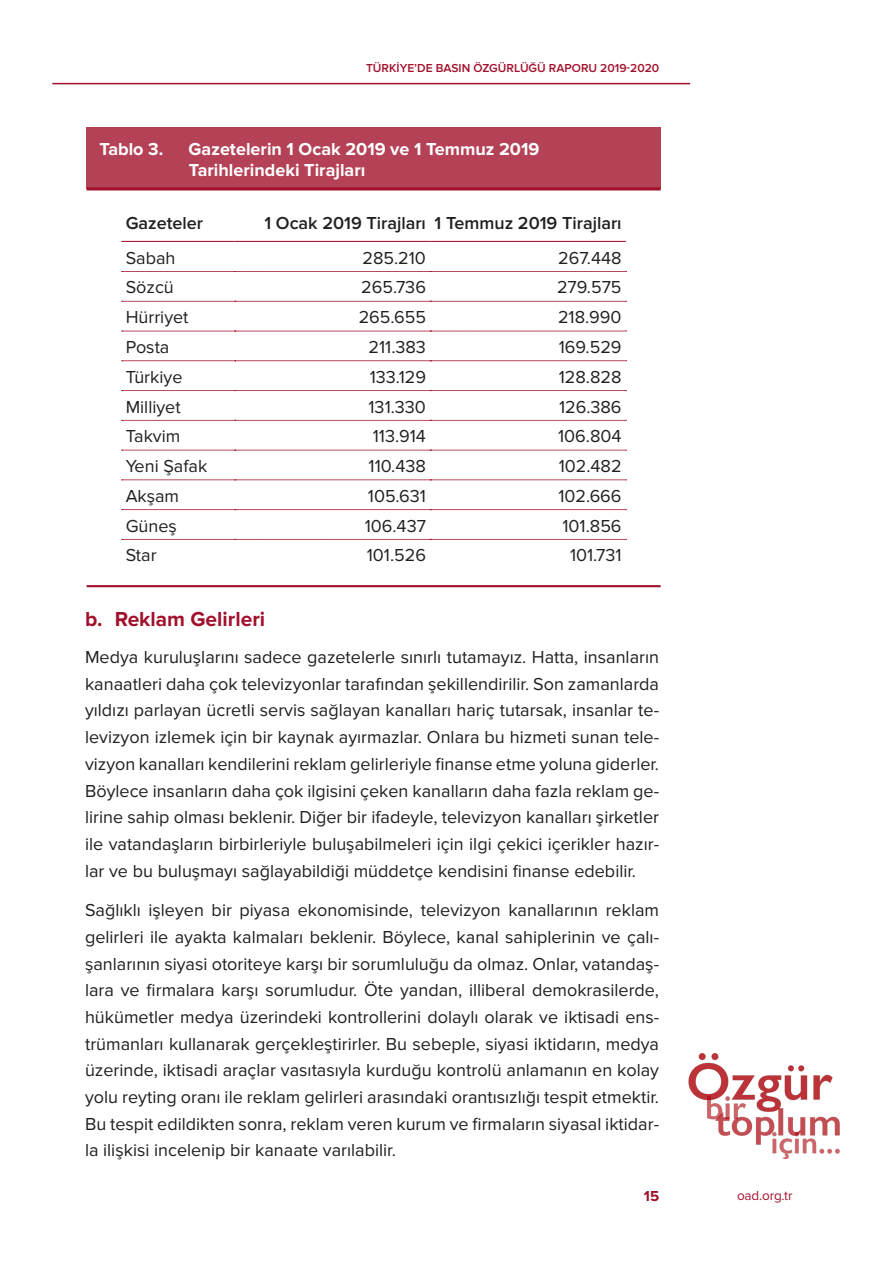
<style>
.page{position:relative;width:893px;height:1263px;background:#fff}
.page>*{position:absolute;margin:0;border:0;box-sizing:border-box;transform-origin:0 0}
.t1{font:700 21px "Proxima Nova";color:#a2112c}
.Ana_Paragraf{font:18px/26.7px "Proxima Nova";color:#231f20;text-align:justify}
.Tablo_içi{font:18px "Proxima Nova";color:#231f20}
.Tablo_Adı{font:700 18px/21.6px "Proxima Nova";color:#fff}
.Tablo_içi_ilk_satır{font:600 18px "Proxima Nova";color:#231f20}
.t2{font:700 15px "Proxima Nova";color:#a2112c}
.t3{font:13.5px "Proxima Nova";letter-spacing:-.01em;color:#a2112c}
.t4{font:600 12px "Proxima Nova";color:#a2112c}
</style>
<div class="page">
<hr style="left:52px;top:83px;width:638px;height:1px;background:#a2112c">
<img style="left:688px;top:1054px;width:152px;height:104px">
<div style="left:87px;top:128px;width:574px;height:61px;background:#b54156"></div>
<hr style="left:87px;top:585px;width:574px;height:2px;background:#a2112c">
<hr style="left:87px;top:187px;width:574px;height:3px;background:#a2112c">
<svg style="left:122px;top:271px;width:505px;height:1px"></svg>
<svg style="left:122px;top:301px;width:505px;height:1px"></svg>
<svg style="left:122px;top:331px;width:505px;height:1px"></svg>
<svg style="left:122px;top:360px;width:505px;height:1px"></svg>
<svg style="left:122px;top:390px;width:505px;height:1px"></svg>
<svg style="left:122px;top:420px;width:505px;height:1px"></svg>
<svg style="left:122px;top:450px;width:505px;height:1px"></svg>
<svg style="left:122px;top:480px;width:505px;height:1px"></svg>
<svg style="left:122px;top:509px;width:505px;height:1px"></svg>
<svg style="left:122px;top:539px;width:505px;height:1px"></svg>
<hr style="left:121px;top:241px;width:114px;height:1px;background:#a2112c">
<hr style="left:235px;top:241px;width:195px;height:1px;background:#a2112c">
<hr style="left:430px;top:241px;width:196px;height:1px;background:#a2112c">
<p class="t4" style="left:366px;top:61px;width:295px">Türkiye’de Basın Özgürlüğü Raporu 2019-2020</p>
<p class="Tablo_Adı" style="left:189px;top:138px;width:352px;text-indent:-89px">Tablo 3. Gazetelerin 1 Ocak 2019 ve 1 Temmuz 2019<br>Tarihlerindeki Tirajları</p>
<p class="Tablo_içi_ilk_satır" style="left:126px;top:212px;width:79px">Gazeteler</p>
<p class="Tablo_içi_ilk_satır" style="left:264px;top:212px;width:163px">1 Ocak 2019 Tirajları</p>
<p class="Tablo_içi_ilk_satır" style="left:435px;top:212px;width:188px">1 Temmuz 2019 Tirajları</p>
<p class="Tablo_içi" style="left:126px;top:247px;width:51px">Sabah</p>
<p class="Tablo_içi" style="left:362px;top:247px;width:65px">285.210</p>
<p class="Tablo_içi" style="left:558px;top:247px;width:65px">267.448</p>
<p class="Tablo_içi" style="left:126px;top:277px;width:50px">Sözcü</p>
<p class="Tablo_içi" style="left:361px;top:277px;width:66px">265.736</p>
<p class="Tablo_içi" style="left:557px;top:277px;width:66px">279.575</p>
<p class="Tablo_içi" style="left:126px;top:307px;width:64px">Hürriyet</p>
<p class="Tablo_içi" style="left:359px;top:307px;width:69px">265.655</p>
<p class="Tablo_içi" style="left:558px;top:307px;width:65px">218.990</p>
<p class="Tablo_içi" style="left:126px;top:337px;width:45px">Posta</p>
<p class="Tablo_içi" style="left:369px;top:337px;width:59px">211.383</p>
<p class="Tablo_içi" style="left:559px;top:337px;width:64px">169.529</p>
<p class="Tablo_içi" style="left:126px;top:366px;width:58px">Türkiye</p>
<p class="Tablo_içi" style="left:370px;top:366px;width:58px">133.129</p>
<p class="Tablo_içi" style="left:559px;top:366px;width:64px">128.828</p>
<p class="Tablo_içi" style="left:126px;top:396px;width:57px">Milliyet</p>
<p class="Tablo_içi" style="left:369px;top:396px;width:59px">131.330</p>
<p class="Tablo_içi" style="left:559px;top:396px;width:64px">126.386</p>
<p class="Tablo_içi" style="left:126px;top:426px;width:56px">Takvim</p>
<p class="Tablo_içi" style="left:373px;top:426px;width:55px">113.914</p>
<p class="Tablo_içi" style="left:558px;top:426px;width:65px">106.804</p>
<p class="Tablo_içi" style="left:126px;top:456px;width:83px">Yeni Şafak</p>
<p class="Tablo_içi" style="left:369px;top:456px;width:59px">110.438</p>
<p class="Tablo_içi" style="left:559px;top:456px;width:64px">102.482</p>
<p class="Tablo_içi" style="left:126px;top:485px;width:55px">Akşam</p>
<p class="Tablo_içi" style="left:368px;top:485px;width:60px">105.631</p>
<p class="Tablo_içi" style="left:558px;top:485px;width:65px">102.666</p>
<p class="Tablo_içi" style="left:126px;top:515px;width:53px">Güneş</p>
<p class="Tablo_içi" style="left:365px;top:515px;width:63px">106.437</p>
<p class="Tablo_içi" style="left:562px;top:515px;width:61px">101.856</p>
<p class="Tablo_içi" style="left:126px;top:545px;width:32px">Star</p>
<p class="Tablo_içi" style="left:367px;top:545px;width:61px">101.526</p>
<p class="Tablo_içi" style="left:570px;top:545px;width:53px">101.731</p>
<p class="t1" style="left:85px;top:607px;width:182px">b. Reklam Gelirleri</p>
<p class="Ana_Paragraf" style="left:85px;top:644px;width:576px">Medya kuruluşlarını sadece gazetelerle sınırlı tutamayız. Hatta, insanların kanaatleri daha çok televizyonlar tarafından şekillendirilir. Son zamanlarda yıldızı parlayan ücretli servis sağlayan kanalları hariç tutarsak, insanlar te&shy;levizyon izlemek için bir kaynak ayırmazlar. Onlara bu hizmeti sunan tele&shy;vizyon kanalları kendilerini reklam gelirleriyle finanse etme yoluna giderler.<br>Böylece insanların daha çok ilgisini çeken kanalların daha fazla reklam ge&shy;lirine sahip olması beklenir. Diğer bir ifadeyle, televizyon kanalları şirketler ile vatandaşların birbirleriyle buluşabilmeleri için ilgi çekici içerikler hazır&shy;lar ve bu buluşmayı sağlayabildiği müddetçe kendisini finanse edebilir.</p>
<p class="Ana_Paragraf" style="left:85px;top:897px;width:576px">Sağlıklı işleyen bir piyasa ekonomisinde, televizyon kanallarının reklam gelirleri ile ayakta kalmaları beklenir. Böylece, kanal sahiplerinin ve çalı&shy;şanlarının siyasi otoriteye karşı bir sorumluluğu da olmaz. Onlar, vatandaş&shy;lara ve firmalara karşı sorumludur. Öte yandan, illiberal demokrasilerde, hükümetler medya üzerindeki kontrollerini dolaylı olarak ve iktisadi ens&shy;trümanları kullanarak gerçekleştirirler. Bu sebeple, siyasi iktidarın, medya üzerinde, iktisadi araçlar vasıtasıyla kurduğu kontrolü anlamanın en kolay yolu reyting oranı ile reklam gelirleri arasındaki orantısızlığı tespit etmektir.<br>Bu tespit edildikten sonra, reklam veren kurum ve firmaların siyasal iktidar&shy;la ilişkisi incelenip bir kanaate varılabilir.</p>
<p class="t2" style="left:644px;top:1187px;width:17px">15</p>
<p class="t3" style="left:737px;top:1188px;width:57px">oad.org.tr</p>
</div>
